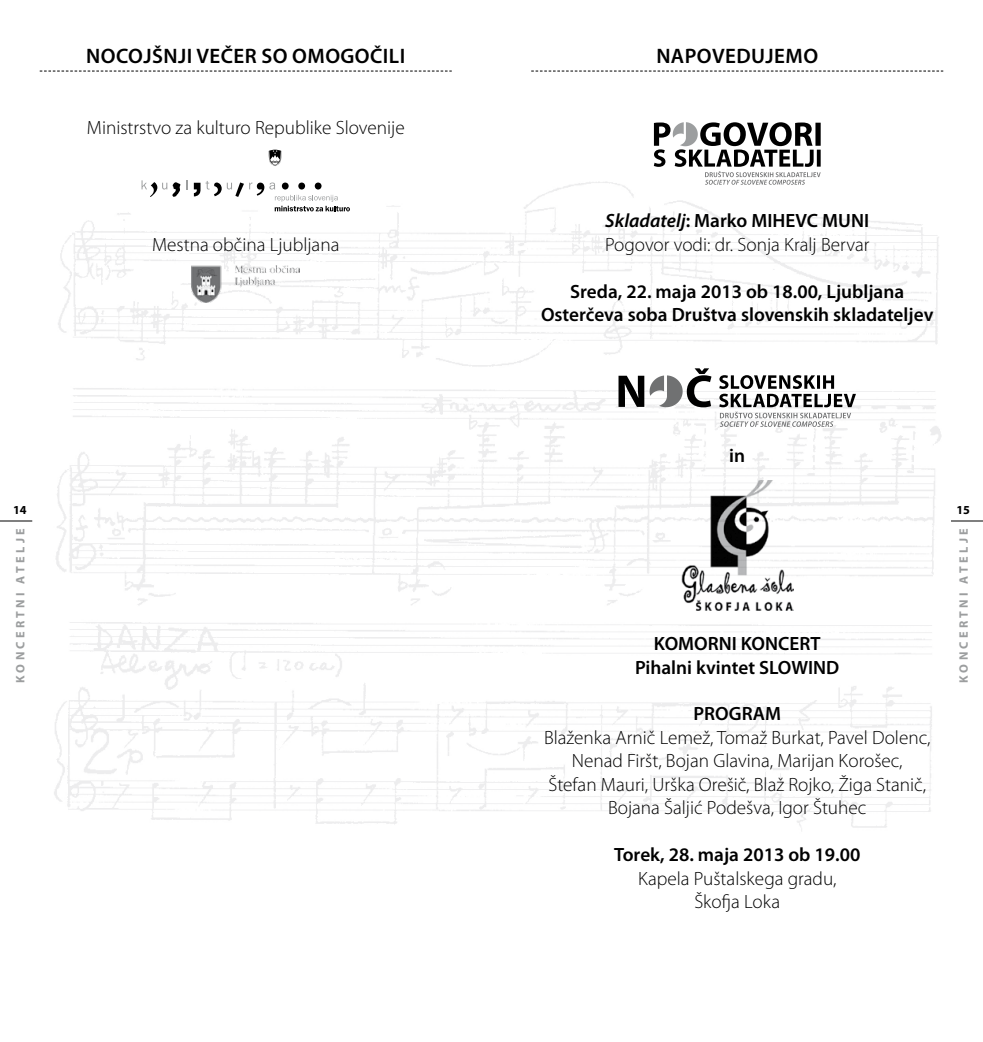
<style>
.page{position:relative;width:983px;height:1042px;background:#fff}
.page>*{position:absolute;margin:0;border:0;box-sizing:border-box;transform-origin:0 0}
.Naslov-01{font:600 21px "Myriad Pro";letter-spacing:.02em;color:#000}
.body-01{font:300 19.25px/23.4px "Myriad Pro";color:#000;text-align:center}
.body-01-2{font:600 19.25px "Myriad Pro";color:#000}
.t1{font:700 12.25px "Myriad Pro";letter-spacing:.27em;color:#9c9e9f}
.t2{font:700 12.25px "Myriad Pro";color:#000}
.s1{font-style:italic}
</style>
<div class="page">
<hr style="left:0;top:521px;width:32px;height:1px;background:#000">
<hr style="left:950px;top:521px;width:32px;height:1px;background:#000">
<img style="left:54px;top:180px;width:887px;height:651px">
<img style="left:192px;top:265px;width:107px;height:38px">
<svg style="left:653px;top:122px;width:167px;height:63px"></svg>
<svg style="left:141px;top:180px;width:39px;height:17px"></svg>
<svg style="left:194px;top:181px;width:156px;height:30px"></svg>
<svg style="left:268px;top:150px;width:13px;height:16px"></svg>
<svg style="left:40px;top:71px;width:411px;height:1px"></svg>
<svg style="left:531px;top:71px;width:412px;height:1px"></svg>
<svg style="left:618px;top:368px;width:93px;height:39px"></svg>
<svg style="left:719px;top:375px;width:136px;height:52px"></svg>
<img style="left:681px;top:481px;width:111px;height:129px">
<p class="Naslov-01" style="left:86px;top:44px;width:320px">NOCOJŠNJI VEČER SO OMOGOČILI</p>
<p class="body-01" style="left:87px;top:116px;width:319px">Ministrstvo za kulturo Republike Slovenije</p>
<p class="body-01" style="left:152px;top:233px;width:189px">Mestna občina Ljubljana</p>
<p class="Naslov-01" style="left:656px;top:44px;width:163px">NAPOVEDUJEMO</p>
<p class="body-01-2" style="left:605px;top:210px;width:265px"><span class="s1">Skladatelj</span>: Marko MIHEVC MUNI</p>
<p class="body-01" style="left:605px;top:233px;width:266px">Pogovor vodi: dr. Sonja Kralj Bervar</p>
<p class="body-01-2" style="left:570px;top:281px;width:335px">Sreda, 22. maja 2013 ob 18.00, Ljubljana</p>
<p class="body-01-2" style="left:541px;top:304px;width:394px">Osterčeva soba Društva slovenskih skladateljev</p>
<p class="body-01-2" style="left:729px;top:445px;width:17px">in</p>
<p class="t2" style="left:13px;top:502px;width:15px">14</p>
<p class="t2" style="left:956px;top:502px;width:15px">15</p>
<p class="t1" style="left:13px;top:683px;width:156px;rotate:-90deg">KONCERTNI ATELJE</p>
<p class="t1" style="left:956px;top:683px;width:156px;rotate:-90deg">KONCERTNI ATELJE</p>
<p class="body-01-2" style="left:653px;top:633px;width:168px">KOMORNI KONCERT</p>
<p class="body-01-2" style="left:635px;top:656px;width:206px">Pihalni kvintet SLOWIND</p>
<p class="body-01-2" style="left:693px;top:703px;width:89px">PROGRAM</p>
<p class="body-01" style="left:544px;top:726px;width:388px">Blaženka Arnič Lemež, Tomaž Burkat, Pavel Dolenc,<br>Nenad Firšt, Bojan Glavina, Marijan Korošec,</p>
<p class="body-01" style="left:548px;top:773px;width:379px">Štefan Mauri, Urška Orešič, Blaž Rojko, Žiga Stanič,</p>
<p class="body-01" style="left:608px;top:796px;width:260px">Bojana Šaljić Podešva, Igor Štuhec</p>
<p class="body-01-2" style="left:614px;top:844px;width:247px">Torek, 28. maja 2013 ob 19.00</p>
<p class="body-01" style="left:638px;top:867px;width:200px">Kapela Puštalskega gradu,</p>
<p class="body-01" style="left:694px;top:890px;width:87px">Škofja Loka</p>
</div>
